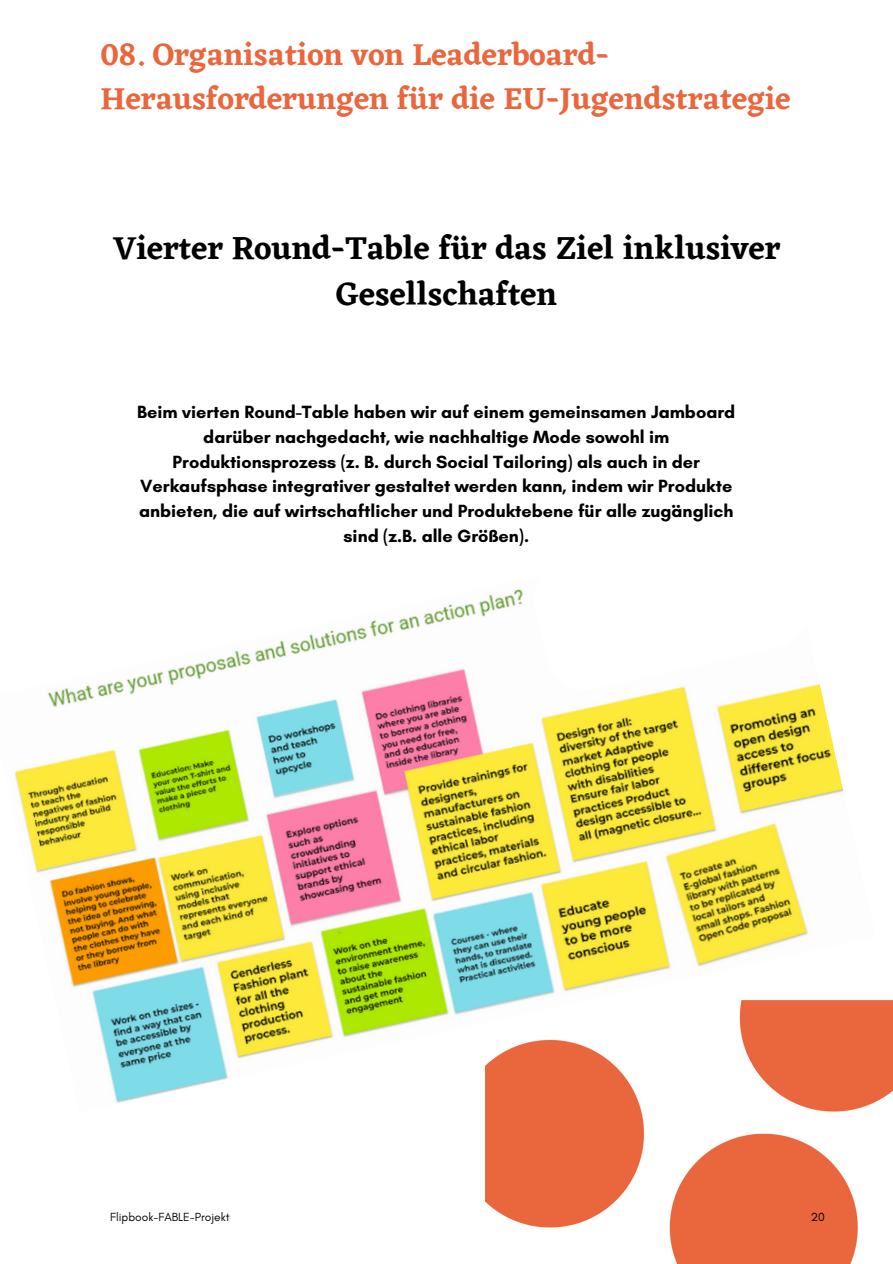
<style>
.page{position:relative;width:893px;height:1264px;background:#fff}
.page>*{position:absolute;margin:0;border:0;box-sizing:border-box;transform-origin:0 0}
.t1{font:600 33px/46.2px "Eczar";color:#000;text-align:center}
.t2{font:600 31.5px/43.8px "Eczar";color:#ea663c}
.t3{font:700 18px/24.8px "Glacial Indifference";color:#000;text-align:center}
.t4{font:12px "Glacial Indifference";color:#000}
</style>
<div class="page">
<img style="left:485px;top:1000px;width:407px;height:263px">
<img style="left:15px;top:589px;width:860px;height:522px">
<svg style="left:532px;top:589px;width:279px;height:102px"></svg>
<h2 class="t2" style="left:100px;top:32px;width:691px">08. Organisation von Leaderboard-<br>Herausforderungen für die EU-Jugendstrategie</h2>
<h1 class="t1" style="left:113px;top:225px;width:668px">Vierter Round-Table für das Ziel inklusiver<br>Gesellschaften</h1>
<p class="t3" style="left:137px;top:399px;width:599px">Beim vierten Round-Table haben wir auf einem gemeinsamen Jamboard darüber nachgedacht, wie nachhaltige Mode sowohl im Produktionsprozess (z. B. durch Social Tailoring) als auch in der Verkaufsphase integrativer gestaltet werden kann, indem wir Produkte anbieten, die auf wirtschaftlicher und Produktebene für alle zugänglich sind (z.B. alle Größen).</p>
<p class="t4" style="left:110px;top:1209px;width:121px">Flipbook-FABLE-Projekt</p>
<p class="t4" style="left:810px;top:1209px;width:16px">20</p>
</div>
